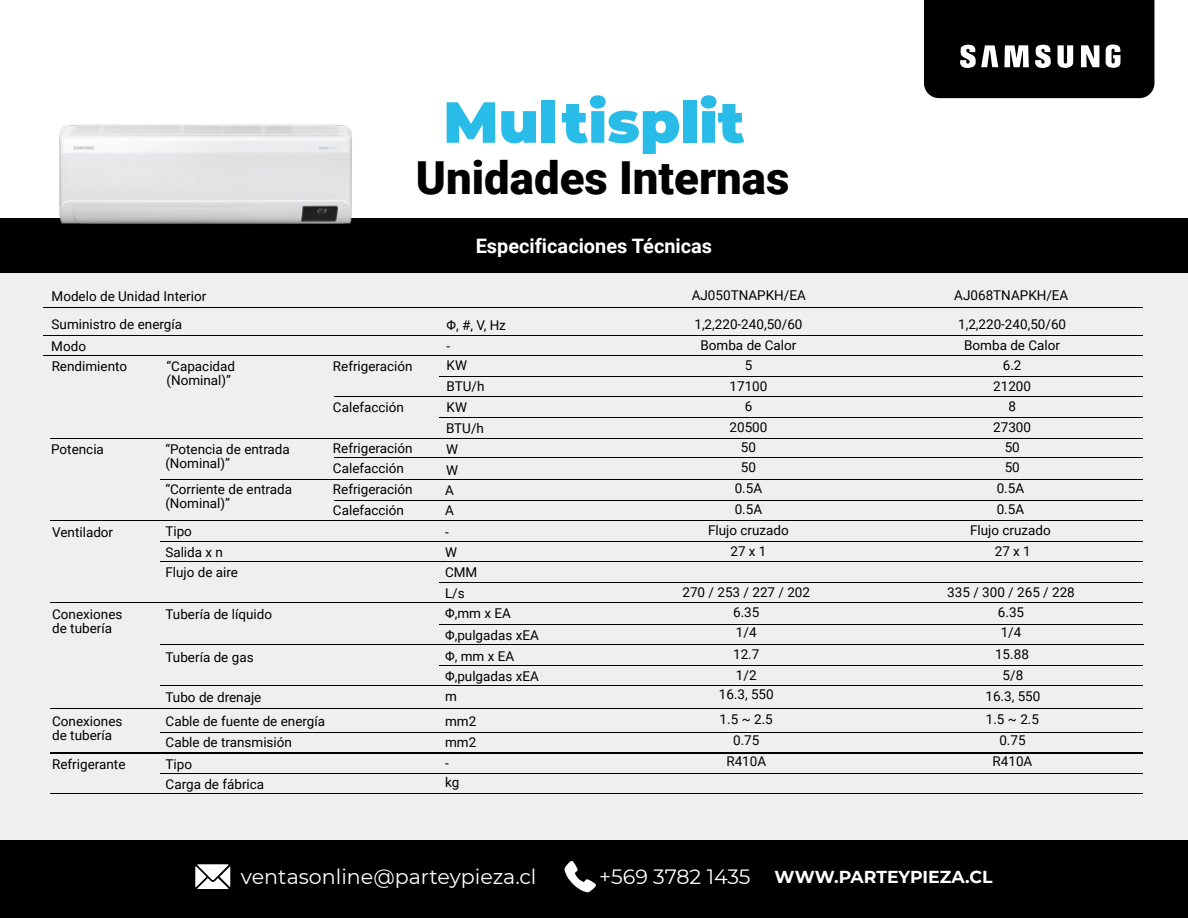
<style>
.page{position:relative;width:1188px;height:918px;background:#fff}
.page>*{position:absolute;margin:0;border:0;box-sizing:border-box;transform-origin:0 0}
.t1{font:900 57.75px "Montserrat";color:#2abce8}
.t2{font:900 45.6px "Roboto";color:#000}
.t3{font:20.7px "Montserrat";color:#fff}
.t4{font:700 19.95px "Roboto";color:#fff}
.t5{font:700 17.25px "Montserrat";color:#fff}
.t6{font:13.5px/20.5px "Roboto";color:#000}
.s1{font-weight:400;font-size:20.7px}
</style>
<div class="page">
<div style="left:0;top:262px;width:1188px;height:615px;background:#efefef"></div>
<div style="left:0;top:841px;width:1188px;height:77px;background:#000"></div>
<svg style="left:196px;top:865px;width:34px;height:24px"></svg>
<svg style="left:564px;top:861px;width:32px;height:31px"></svg>
<svg style="left:924px;top:0;width:230px;height:98px;background:#181818"></svg>
<div style="left:0;top:218px;width:1188px;height:55px;background:#000"></div>
<hr style="left:44px;top:307px;width:1099px;height:1px;background:#000">
<hr style="left:44px;top:335px;width:1099px;height:1px;background:#000">
<hr style="left:44px;top:355px;width:1099px;height:1px;background:#000">
<hr style="left:334px;top:396px;width:809px;height:1px;background:#000">
<hr style="left:440px;top:376px;width:703px;height:1px;background:#000">
<hr style="left:440px;top:417px;width:703px;height:1px;background:#000">
<hr style="left:440px;top:583px;width:703px;height:1px;background:#000">
<hr style="left:440px;top:624px;width:703px;height:1px;background:#000">
<hr style="left:440px;top:665px;width:703px;height:1px;background:#000">
<hr style="left:334px;top:458px;width:809px;height:1px;background:#000">
<hr style="left:334px;top:500px;width:809px;height:1px;background:#000">
<hr style="left:160px;top:479px;width:983px;height:1px;background:#000">
<hr style="left:160px;top:541px;width:983px;height:1px;background:#000">
<hr style="left:160px;top:562px;width:983px;height:1px;background:#000">
<hr style="left:160px;top:685px;width:983px;height:1px;background:#000">
<hr style="left:51px;top:438px;width:1092px;height:1px;background:#000">
<hr style="left:51px;top:520px;width:1092px;height:1px;background:#000">
<hr style="left:51px;top:602px;width:1092px;height:1px;background:#000">
<hr style="left:160px;top:644px;width:983px;height:1px;background:#000">
<hr style="left:51px;top:708px;width:1092px;height:1px;background:#000">
<hr style="left:160px;top:732px;width:983px;height:1px;background:#000">
<hr style="left:160px;top:773px;width:983px;height:1px;background:#000">
<hr style="left:51px;top:793px;width:1092px;height:1px;background:#000">
<hr style="left:51px;top:753px;width:1092px;height:1px;background:#000">
<img style="left:59px;top:124px;width:293px;height:100px">
<h1 class="t1" style="left:443px;top:79px;width:303px">Multisplit</h1>
<h2 class="t2" style="left:416px;top:146px;width:375px">Unidades Internas</h2>
<h3 class="t4" style="left:476px;top:232px;width:238px">Especificaciones Técnicas</h3>
<p class="t6" style="left:52px;top:281px;width:156px;line-height:28px">Modelo de Unidad Interior<br>Suministro de energía</p>
<p class="t6" style="left:51px;top:335px;width:77px">Modo<br>Rendimiento</p>
<p class="t6" style="left:447px;top:314px;width:61px;line-height:21.1px">Φ, #, V, Hz -</p>
<p class="t6" style="left:447px;top:354px;width:39px;line-height:21.1px">KW<br>BTU/h</p>
<p class="t6" style="left:445px;top:417px;width:40px">BTU/h<br>W<br>W<br>A<br>A</p>
<p class="t6" style="left:445px;top:521px;width:95px">-<br>W<br>CMM<br>L/s<br>Φ,mm x EA<br>Φ,pulgadas xEA<br>Φ, mm x EA</p>
<p class="t6" style="left:445px;top:665px;width:95px">Φ,pulgadas xEA m</p>
<p class="t6" style="left:167px;top:359px;width:70px;line-height:13.6px">“Capacidad (Nominal)”</p>
<p class="t6" style="left:333px;top:355px;width:81px">Refrigeración</p>
<p class="t6" style="left:333px;top:397px;width:73px">Calefacción</p>
<p class="t6" style="left:447px;top:396px;width:22px">KW</p>
<p class="t6" style="left:333px;top:437px;width:81px">Refrigeración<br>Calefacción<br>Refrigeración<br>Calefacción</p>
<p class="t6" style="left:165px;top:442px;width:126px;line-height:13.6px">“Potencia de entrada (Nominal)”</p>
<p class="t6" style="left:165px;top:482px;width:128px;line-height:13.6px">“Corriente de entrada (Nominal)”</p>
<p class="t6" style="left:165px;top:520px;width:59px">Tipo<br>Salida x n</p>
<p class="t6" style="left:51px;top:439px;width:54px">Potencia</p>
<p class="t6" style="left:52px;top:521px;width:63px">Ventilador</p>
<p class="t6" style="left:165px;top:562px;width:74px">Flujo de aire</p>
<p class="t6" style="left:52px;top:607px;width:72px;line-height:13.6px">Conexiones de tubería</p>
<p class="t6" style="left:166px;top:604px;width:108px">Tubería de líquido</p>
<p class="t6" style="left:166px;top:646px;width:90px">Tubería de gas</p>
<p class="t6" style="left:166px;top:686px;width:97px">Tubo de drenaje</p>
<p class="t6" style="left:52px;top:714px;width:72px;line-height:13.6px">Conexiones de tubería</p>
<p class="t6" style="left:52px;top:753px;width:75px">Refrigerante</p>
<p class="t6" style="left:166px;top:711px;width:161px">Cable de fuente de energía<br>Cable de transmisión</p>
<p class="t6" style="left:166px;top:753px;width:100px;line-height:20px">Tipo<br>Carga de fábrica</p>
<p class="t6" style="left:445px;top:710px;width:33px;line-height:21px;text-align:justify">mm2 mm2 -</p>
<p class="t6" style="left:445px;top:772px;width:16px">kg</p>
<p class="t6" style="left:692px;top:284px;width:116px">AJ050TNAPKH/EA</p>
<p class="t6" style="left:954px;top:284px;width:116px">AJ068TNAPKH/EA</p>
<p class="t6" style="left:694px;top:313px;width:110px;text-align:center">1,2,220-240,50/60<br>Bomba de Calor<br>5<br>17100<br>6<br>20500<br>50</p>
<p class="t6" style="left:741px;top:456px;width:17px">50</p>
<p class="t6" style="left:958px;top:313px;width:110px;text-align:center">1,2,220-240,50/60<br>Bomba de Calor<br>6.2<br>21200</p>
<p class="t6" style="left:993px;top:395px;width:39px;text-align:center">8<br>27300</p>
<p class="t6" style="left:1005px;top:437px;width:17px;line-height:19.6px">50<br>50</p>
<p class="t6" style="left:735px;top:477px;width:29px;line-height:21.5px">0.5A<br>0.5A</p>
<p class="t6" style="left:997px;top:477px;width:29px;line-height:21.5px">0.5A<br>0.5A</p>
<p class="t6" style="left:708px;top:520px;width:82px">Flujo cruzado</p>
<p class="t6" style="left:970px;top:520px;width:82px">Flujo cruzado</p>
<p class="t6" style="left:730px;top:540px;width:38px">27 x 1</p>
<p class="t6" style="left:995px;top:540px;width:38px">27 x 1</p>
<p class="t6" style="left:683px;top:581px;width:129px">270 / 253 / 227 / 202</p>
<p class="t6" style="left:947px;top:581px;width:129px">335 / 300 / 265 / 228</p>
<p class="t6" style="left:733px;top:601px;width:28px">6.35</p>
<p class="t6" style="left:998px;top:601px;width:28px">6.35</p>
<p class="t6" style="left:736px;top:622px;width:22px">1/4</p>
<p class="t6" style="left:1001px;top:622px;width:22px">1/4</p>
<p class="t6" style="left:733px;top:644px;width:28px">12.7</p>
<p class="t6" style="left:995px;top:644px;width:35px">15.88</p>
<p class="t6" style="left:736px;top:664px;width:22px">1/2</p>
<p class="t6" style="left:1003px;top:664px;width:22px">5/8</p>
<p class="t6" style="left:719px;top:684px;width:56px">16.3, 550</p>
<p class="t6" style="left:985px;top:685px;width:56px">16.3, 550</p>
<p class="t6" style="left:720px;top:708px;width:55px;line-height:21.1px;text-align:center">1.5 ~ 2.5<br>0.75<br>R410A</p>
<p class="t6" style="left:986px;top:708px;width:55px;line-height:21.1px;text-align:center">1.5 ~ 2.5<br>0.75<br>R410A</p>
<h3 class="t3" style="left:241px;top:862px;width:297px">ventasonline@parteypieza.cl</h3>
<p class="t5" style="left:599px;top:865px;width:395px"><span class="s1">+569 3782 1435</span> WWW.PARTEYPIEZA.CL</p>
</div>
